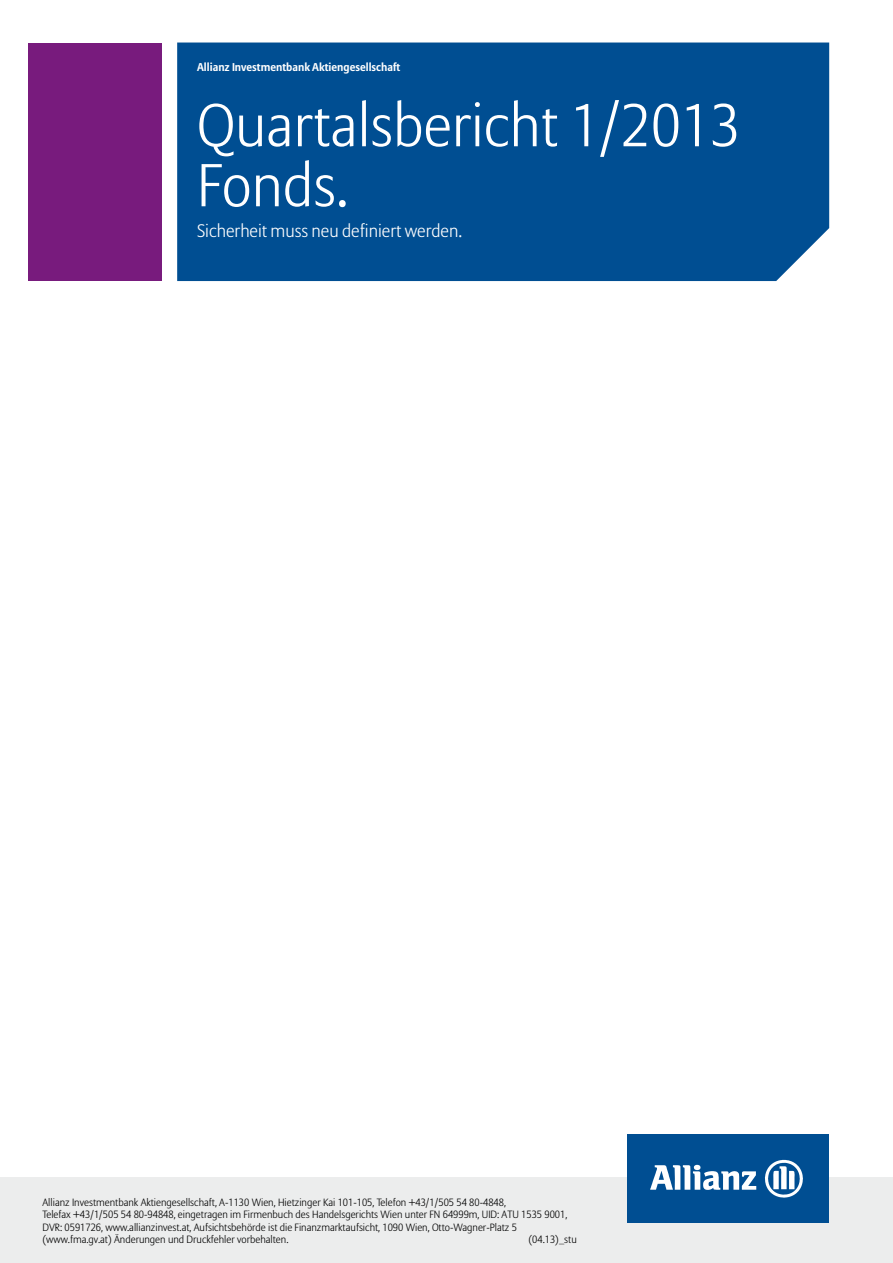
<style>
.page{position:relative;width:893px;height:1263px;background:#fff}
.page>*{position:absolute;margin:0;border:0;box-sizing:border-box;transform-origin:0 0}
.t1{font:300 60px/60px "Allianz Sans";color:#fff}
.t2{font:300 18px "Allianz Sans";color:#fff}
.t3{font:700 11.25px "Allianz Sans";color:#fff}
.t4{font:300 10.5px/12.6px "Allianz Sans";color:#000}
</style>
<div class="page">
<div style="left:177px;top:43px;width:652px;height:238px;background:#004e92"></div>
<div style="left:0;top:1178px;width:893px;height:85px;background:#eceded"></div>
<div style="left:28px;top:43px;width:134px;height:237px;background:#781b7d"></div>
<div style="left:627px;top:1134px;width:201px;height:89px;background:#004e92"></div>
<img style="left:765px;top:1160px;width:37px;height:38px">
<p class="t3" style="left:197px;top:60px;width:205px">Allianz Investmentbank Aktiengesellschaft</p>
<h1 class="t1" style="left:197px;top:98px;width:545px">Quartalsbericht 1/2013<br>Fonds.</h1>
<h2 class="t2" style="left:197px;top:220px;width:267px">Sicherheit muss neu definiert werden.</h2>
<p class="t4" style="left:43px;top:1196px;width:526px">Allianz Investmentbank Aktiengesellschaft, A-1130 Wien, Hietzinger Kai 101-105, Telefon +43/1/505 54 80-4848,<br>Telefax +43/1/505 54 80-94848, eingetragen im Firmenbuch des Handelsgerichts Wien unter FN 64999m, UID: ATU 1535 9001, DVR: 0591726, www.allianzinvest.at, Aufsichtsbehörde ist die Finanzmarktaufsicht, 1090 Wien, Otto-Wagner-Platz 5 (www.fma.gv.at) Änderungen und Druckfehler vorbehalten.</p>
<p class="t4" style="left:529px;top:1234px;width:50px">(04.13)_stu</p>
</div>
